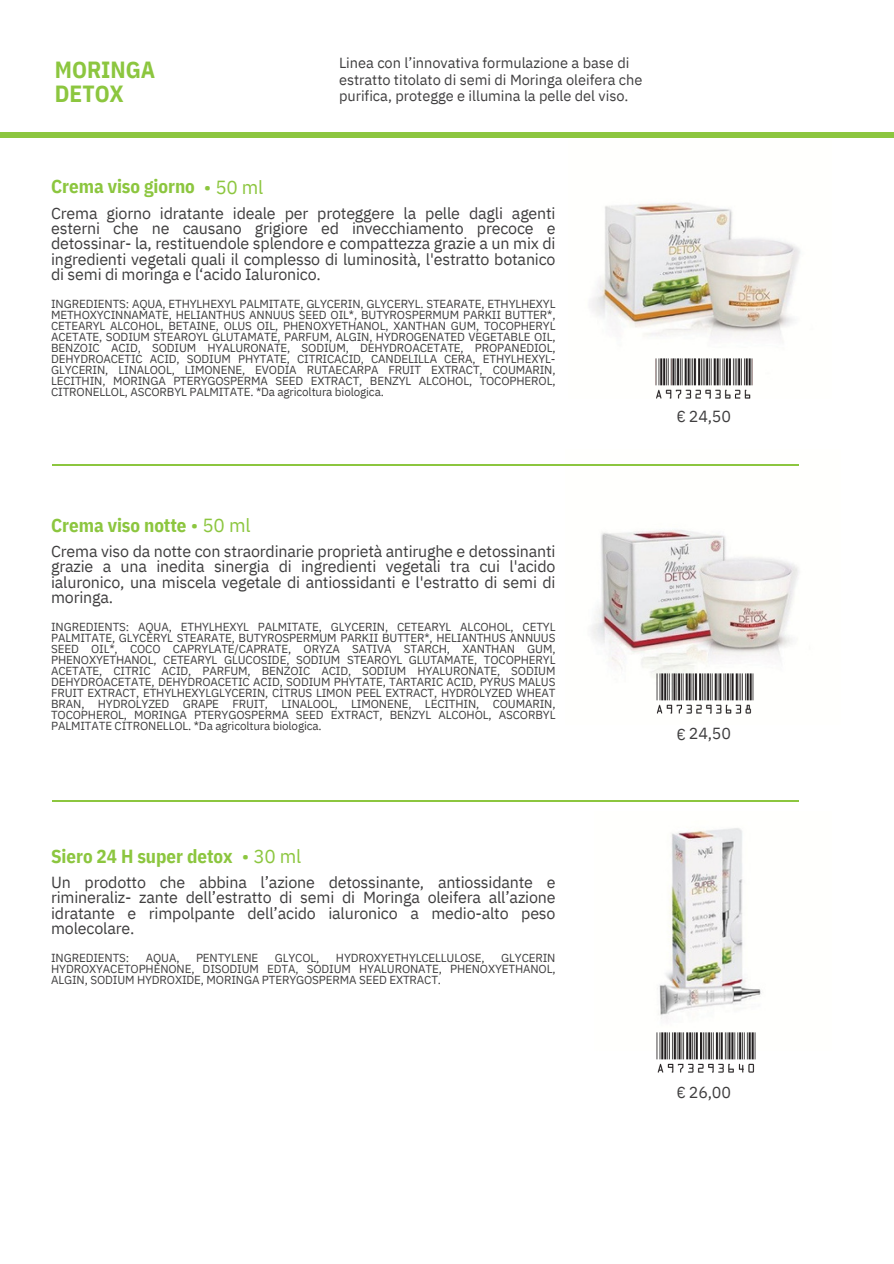
<style>
.page{position:relative;width:894px;height:1264px;background:#fff}
.page>*{position:absolute;margin:0;border:0;box-sizing:border-box;transform-origin:0 0}
.t1{font:700 23.4px/24px "IBM Plex Sans Cond";color:#8cc63f}
.t2{font:700 18.9px "IBM Plex Sans Cond";color:#8cc63f}
.t3{font:18.9px "IBM Plex Sans";letter-spacing:-.01em;color:#8cc63f}
.t4{font:16.05px/15.3px "IBM Plex Sans";letter-spacing:-.01em;color:#3f3e3f;text-align:justify}
.t5{font:14.55px/16.4px "IBM Plex Sans";color:#3f3e3f}
.t6{font:11.7px/10.9px "IBM Plex Sans";letter-spacing:-.01em;color:#3f3e3f;text-align:justify}
.s1{font-family:"IBM Plex Sans Cond"}
.s2{font-family:"IBM Plex Sans";font-weight:400}
</style>
<div class="page">
<img style="left:659px;top:828px;width:102px;height:191px">
<img style="left:565px;top:464px;width:234px;height:205px">
<img style="left:591px;top:202px;width:209px;height:137px">
<div style="left:0;top:132px;width:893px;height:6px;background:#8cc63f"></div>
<hr style="left:52px;top:465px;width:746px;height:1px;background:#8cc63f">
<hr style="left:52px;top:800px;width:746px;height:2px;background:#8cc63f">
<img style="left:655px;top:358px;width:98px;height:41px">
<img style="left:649px;top:666px;width:111px;height:48px">
<img style="left:656px;top:1032px;width:100px;height:41px">
<p class="t1" style="left:55px;top:57px;width:102px">MORINGA<br>DETOX</p>
<h4 class="t2" style="left:51px;top:174px;width:145px">Crema viso giorno</h4>
<p class="t3" style="left:204px;top:174px;width:61px">• 50 ml</p>
<p class="t5" style="left:339px;top:55px;width:305px">Linea con l’innovativa formulazione a base di estratto titolato di semi di Moringa oleifera che purifica, protegge e illumina la pelle del viso.</p>
<p class="t4" style="left:51px;top:205px;width:506px">Crema giorno idratante ideale per proteggere la pelle dagli agenti esterni che ne causano grigiore ed invecchiamento precoce e detossinar- la, restituendole splendore e compattezza grazie a un mix di ingredienti vegetali quali il complesso di luminosità, l'estratto botanico di semi di moringa e l‘acido Ialuronico.</p>
<h2 class="t6" style="left:51px;top:298px;width:506px">INGREDIENTS: AQUA, ETHYLHEXYL PALMITATE, GLYCERIN, GLYCERYL. STEARATE, ETHYLHEXYL METHOXYCINNAMATE, HELIANTHUS ANNUUS SEED OIL*, BUTYROSPERMUM PARKII BUTTER*, CETEARYL ALCOHOL, BETAINE, OLUS OIL, PHENOXYETHANOL, XANTHAN GUM, TOCOPHERYL ACETATE, SODIUM STEAROYL GLUTAMATE, PARFUM, ALGIN, HYDROGENATED VEGETABLE OIL, BENZOIC ACID, SODIUM HYALURONATE, SODIUM, DEHYDROACETATE, PROPANEDIOL, DEHYDROACETIC ACID, SODIUM PHYTATE, CITRICACID, CANDELILLA CERA, ETHYLHEXYL-GLYCERIN, LINALOOL, LIMONENE, EVODIA RUTAECARPA FRUIT EXTRACT, COUMARIN, LECITHIN, MORINGA PTERYGOSPERMA SEED EXTRACT, BENZYL ALCOHOL, TOCOPHEROL, CITRONELLOL, ASCORBYL PALMITATE. *Da agricoltura biologica.</h2>
<h3 class="t4" style="left:676px;top:408px;width:56px"><span class="s1">€</span> 24,50</h3>
<p class="t2" style="left:51px;top:512px;width:201px">Crema viso notte <span class="s2">• 50 ml</span></p>
<h3 class="t4" style="left:51px;top:543px;width:506px">Crema viso da notte con straordinarie proprietà antirughe e detossinanti grazie a una inedita sinergia di ingredienti vegetali tra cui l'acido ialuronico, una miscela vegetale di antiossidanti e l'estratto di semi di moringa.</h3>
<h4 class="t6" style="left:51px;top:621px;width:505px">INGREDIENTS: AQUA, ETHYLHEXYL PALMITATE, GLYCERIN, CETEARYL ALCOHOL, CETYL PALMITATE, GLYCERYL STEARATE, BUTYROSPERMUM PARKII BUTTER*, HELIANTHUS ANNUUS SEED OIL*, COCO CAPRYLATE/CAPRATE, ORYZA SATIVA STARCH, XANTHAN GUM, PHENOXYETHANOL, CETEARYL GLUCOSIDE, SODIUM STEAROYL GLUTAMATE, TOCOPHERYL ACETATE, CITRIC ACID, PARFUM, BENZOIC ACID, SODIUM HYALURONATE, SODIUM DEHYDROACETATE, DEHYDROACETIC ACID, SODIUM PHYTATE, TARTARIC ACID, PYRUS MALUS FRUIT EXTRACT, ETHYLHEXYLGLYCERIN, CITRUS LIMON PEEL EXTRACT, HYDROLYZED WHEAT BRAN, HYDROLYZED GRAPE FRUIT, LINALOOL, LIMONENE, LECITHIN, COUMARIN, TOCOPHEROL, MORINGA PTERYGOSPERMA SEED EXTRACT, BENZYL ALCOHOL, ASCORBYL PALMITATE CITRONELLOL. *Da agricoltura biologica.</h4>
<h4 class="t4" style="left:676px;top:725px;width:56px"><span class="s1">€</span> 24,50</h4>
<p class="t2" style="left:51px;top:843px;width:183px">Siero 24 H super detox</p>
<h2 class="t3" style="left:242px;top:843px;width:61px">• 30 ml</h2>
<p class="t4" style="left:51px;top:874px;width:506px">Un prodotto che abbina l’azione detossinante, antiossidante e rimineraliz- zante dell’estratto di semi di Moringa oleifera all’azione idratante e rimpolpante dell’acido ialuronico a medio-alto peso molecolare.</p>
<h4 class="t6" style="left:51px;top:952px;width:80px">INGREDIENTS:</h4>
<h4 class="t6" style="left:146px;top:952px;width:35px">AQUA,</h4>
<h4 class="t6" style="left:196px;top:952px;width:64px">PENTYLENE</h4>
<h4 class="t6" style="left:275px;top:952px;width:46px">GLYCOL,</h4>
<h4 class="t6" style="left:336px;top:952px;width:150px">HYDROXYETHYLCELLULOSE,</h4>
<h4 class="t6" style="left:51px;top:952px;width:506px;text-indent:450px">GLYCERIN HYDROXYACETOPHENONE, DISODIUM EDTA, SODIUM HYALURONATE, PHENOXYETHANOL, ALGIN, SODIUM HYDROXIDE, MORINGA PTERYGOSPERMA SEED EXTRACT.</h4>
<h5 class="t4" style="left:676px;top:1084px;width:56px"><span class="s1">€</span> 26,00</h5>
</div>
